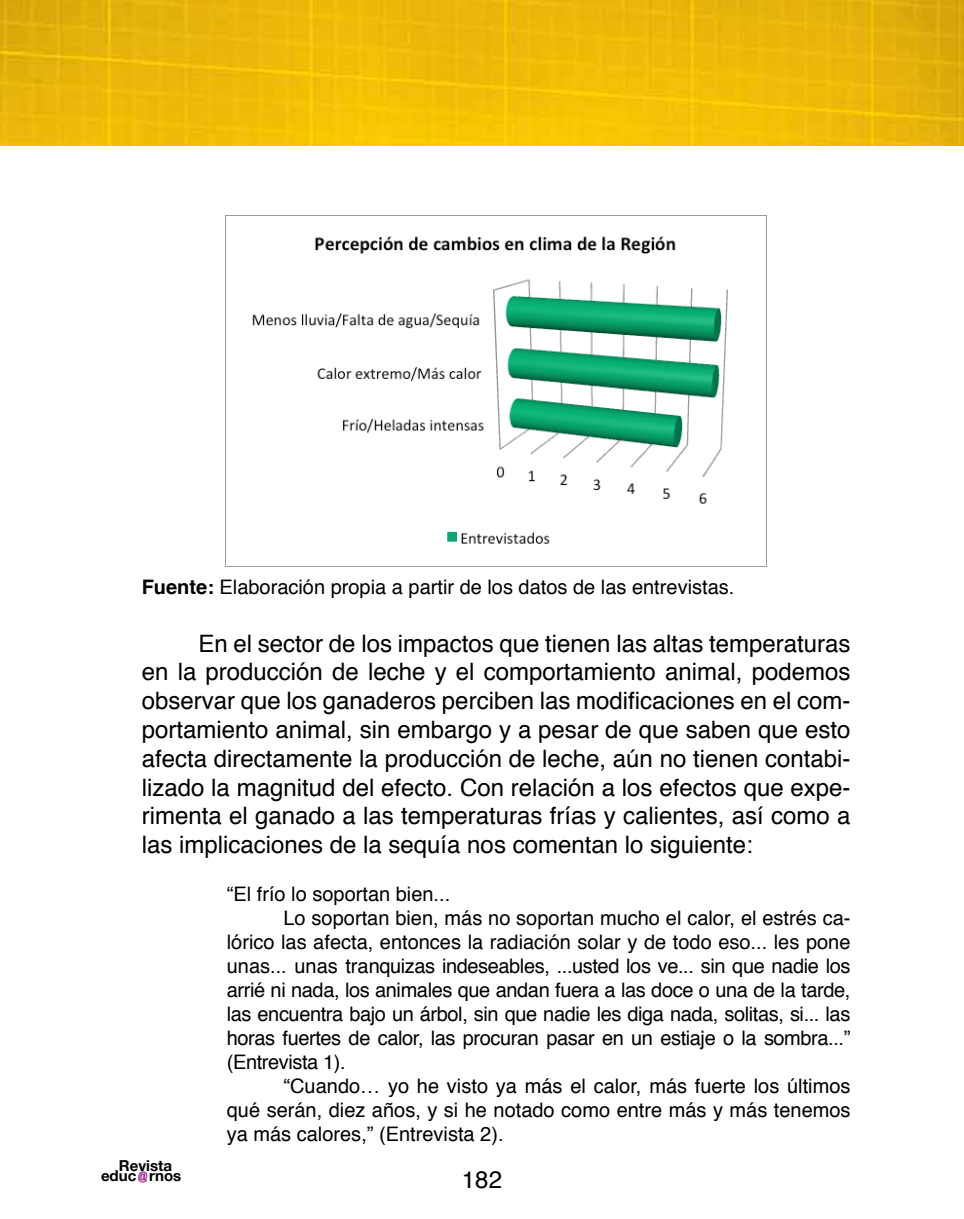
<style>
.page{position:relative;width:964px;height:1219px;background:#fff}
.page>*{position:absolute;margin:0;border:0;box-sizing:border-box;transform-origin:0 0}
.t1{font:24px/28.8px "Helvetica";color:#000;text-align:justify}
.t2{font:20px "Helvetica";color:#000}
.t3{font:20px "Helvetica";letter-spacing:-.02em;color:#000}
.t4{font:700 15px "Helvetica Neue";color:#000}
.s1{font-weight:700}
</style>
<div class="page">
<img style="left:0;top:0;width:964px;height:146px">
<svg style="left:138px;top:1171px;width:9px;height:12px"></svg>
<img style="left:225px;top:215px;width:542px;height:352px">
<p class="t2" style="left:142px;top:572px;width:594px"><span class="s1">Fuente:</span> Elaboración propia a partir de los datos de las entrevistas.</p>
<p class="t1" style="left:142px;top:630px;width:710px;text-indent:57px">En el sector de los impactos que tienen las altas temperaturas en la producción de leche y el comportamiento animal, podemos observar que los ganaderos perciben las modificaciones en el com&shy;portamiento animal, sin embargo y a pesar de que saben que esto afecta directamente la producción de leche, aún no tienen contabi&shy;lizado la magnitud del efecto. Con relación a los efectos que expe&shy;rimenta el ganado a las temperaturas frías y calientes, así como a las implicaciones de la sequía nos comentan lo siguiente:</p>
<p class="t2" style="left:227px;top:879px;width:225px">“El frío lo soportan bien...</p>
<p class="t2" style="left:283px;top:903px;width:568px">Lo soportan bien, más no soportan mucho el calor, el estrés ca-</p>
<p class="t2" style="left:227px;top:927px;width:625px">lórico las afecta, entonces la radiación solar y de todo eso... les pone</p>
<p class="t3" style="left:227px;top:951px;width:625px">unas... unas tranquizas indeseables, ...usted los ve... sin que nadie los</p>
<p class="t3" style="left:227px;top:975px;width:625px">arrié ni nada, los animales que andan fuera a las doce o una de la tarde,</p>
<p class="t3" style="left:227px;top:999px;width:625px">las encuentra bajo un árbol, sin que nadie les diga nada, solitas, si... las</p>
<p class="t3" style="left:227px;top:1023px;width:625px">horas fuertes de calor, las procuran pasar en un estiaje o la sombra...”</p>
<p class="t3" style="left:227px;top:1047px;width:120px">(Entrevista 1).</p>
<p class="t2" style="left:283px;top:1071px;width:568px">“Cuando… yo he visto ya más el calor, más fuerte los últimos</p>
<p class="t2" style="left:227px;top:1095px;width:625px">qué serán, diez años, y si he notado como entre más y más tenemos</p>
<p class="t2" style="left:227px;top:1119px;width:278px">ya más calores,” (Entrevista 2).</p>
<p class="t4" style="left:119px;top:1157px;width:55px">Revista</p>
<p class="t4" style="left:101px;top:1167px;width:82px">educ rnos</p>
<p class="t1" style="left:462px;top:1165px;width:42px">182</p>
</div>
